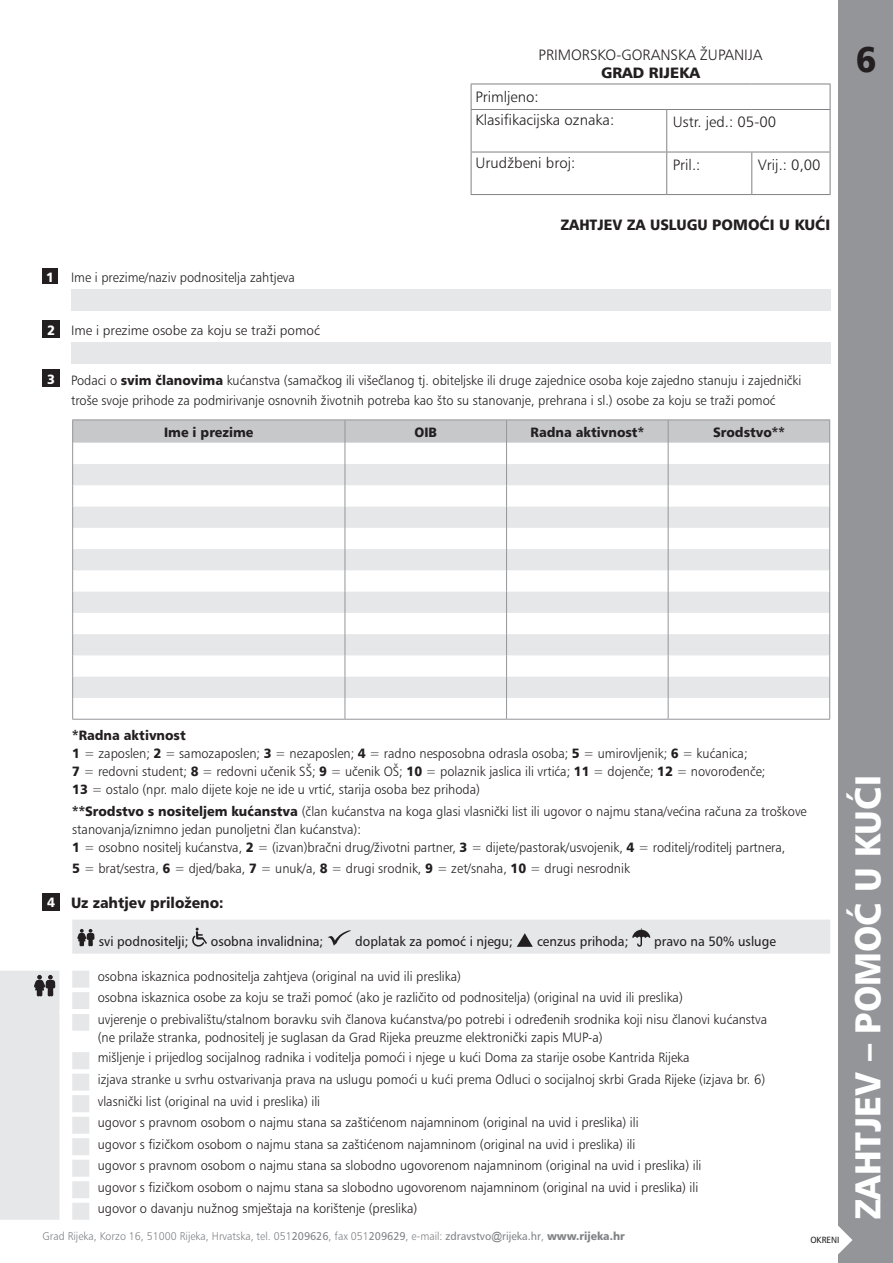
<style>
.page{position:relative;width:893px;height:1263px;background:#fff}
.page>*{position:absolute;margin:0;border:0;box-sizing:border-box;transform-origin:0 0}
.pasica{font:900 36px "Humanist 777";color:#fff;scale:.95 1}
.pasica-2{font:900 36px "Humanist 777";color:#231f20;scale:.95 1}
.t1{font:300 15px "Humanist 777";color:#231f20}
.naslov{font:900 15px "Humanist 777";color:#231f20;scale:.95 1}
.osnovni_tekst{font:900 15px "Humanist 777";color:#231f20;scale:.95 1}
.naslov-2{font:900 15px "Humanist 777";color:#231f20}
.osnovni_tekst-2{font:300 13.5px/18px "Humanist 777";color:#231f20;scale:.95 1}
.osnovni_tekst-3{font:13.5px "Humanist 777";color:#231f20;scale:.95 1}
.osnovni_tekst-4{font:900 13.5px "Humanist 777";color:#231f20;scale:.95 1}
.osnovni_tekst-5{font:300 13.5px "Humanist 777";color:#231f20}
.t2{font:900 13.5px "Humanist 777";color:#fff;scale:.95 1}
.osnovni_tekst-6{font:300 11.25px "Humanist 777";color:#808285;scale:.95 1}
.osnovni_tekst-7{font:9px "Humanist 777";color:#231f20;scale:.95 1}
.s1{font-weight:900}
.s2{font-weight:400}
.s3{font-family:"Arial";font-weight:400}
</style>
<div class="page">
<div style="left:839px;top:0;width:54px;height:1263px;background:#939598"></div>
<hr style="left:471px;top:84px;width:196px;height:1px;background:#808285">
<svg style="left:471px;top:84px;width:1px;height:25px"></svg>
<hr style="left:667px;top:84px;width:85px;height:1px;background:#808285">
<hr style="left:752px;top:84px;width:78px;height:1px;background:#808285">
<svg style="left:830px;top:84px;width:1px;height:25px"></svg>
<hr style="left:471px;top:109px;width:196px;height:1px;background:#808285">
<hr style="left:471px;top:110px;width:1px;height:42px;background:#808285">
<hr style="left:667px;top:109px;width:85px;height:1px;background:#808285">
<hr style="left:666px;top:110px;width:1px;height:42px;background:#808285">
<hr style="left:752px;top:109px;width:78px;height:1px;background:#808285">
<hr style="left:830px;top:110px;width:1px;height:42px;background:#808285">
<hr style="left:471px;top:152px;width:196px;height:1px;background:#808285">
<hr style="left:471px;top:152px;width:1px;height:42px;background:#808285">
<hr style="left:667px;top:152px;width:85px;height:1px;background:#808285">
<hr style="left:666px;top:152px;width:1px;height:42px;background:#808285">
<hr style="left:752px;top:152px;width:78px;height:1px;background:#808285">
<hr style="left:751px;top:152px;width:1px;height:42px;background:#808285">
<hr style="left:830px;top:152px;width:1px;height:42px;background:#808285">
<hr style="left:471px;top:194px;width:196px;height:1px;background:#808285">
<hr style="left:667px;top:194px;width:85px;height:1px;background:#808285">
<hr style="left:752px;top:194px;width:78px;height:1px;background:#808285">
<div style="left:43px;top:269px;width:15px;height:15px;background:#231f20"></div>
<div style="left:71px;top:289px;width:759px;height:21px;background:#e6e7e9"></div>
<div style="left:43px;top:321px;width:17px;height:17px;background:#231f20"></div>
<div style="left:71px;top:342px;width:759px;height:21px;background:#e6e7e9"></div>
<div style="left:43px;top:370px;width:17px;height:17px;background:#231f20"></div>
<hr style="left:72px;top:419px;width:273px;height:1px;background:#939598">
<hr style="left:345px;top:419px;width:162px;height:1px;background:#939598">
<hr style="left:507px;top:419px;width:161px;height:1px;background:#939598">
<hr style="left:668px;top:419px;width:162px;height:1px;background:#939598">
<svg style="left:72px;top:420px;width:758px;height:299px"></svg>
<hr style="left:72px;top:719px;width:273px;height:1px;background:#939598">
<hr style="left:345px;top:719px;width:162px;height:1px;background:#939598">
<hr style="left:507px;top:719px;width:161px;height:1px;background:#939598">
<hr style="left:668px;top:719px;width:162px;height:1px;background:#939598">
<div style="left:43px;top:893px;width:17px;height:17px;background:#231f20"></div>
<svg style="left:838px;top:1226px;width:14px;height:28px"></svg>
<svg style="left:0;top:920px;width:830px;height:300px"></svg>
<svg style="left:60px;top:1009px;width:770px;height:5px"></svg>
<div style="left:72px;top:1009px;width:17px;height:5px;background:#fff"></div>
<svg style="left:77px;top:929px;width:17px;height:17px"></svg>
<svg style="left:192px;top:928px;width:15px;height:19px"></svg>
<svg style="left:327px;top:930px;width:24px;height:16px"></svg>
<svg style="left:517px;top:933px;width:16px;height:14px"></svg>
<svg style="left:632px;top:928px;width:18px;height:19px"></svg>
<svg style="left:34px;top:975px;width:21px;height:21px"></svg>
<p class="t1" style="left:539px;top:46px;width:225px">PRIMORSKO-GORANSKA @UPANIJA</p>
<p class="naslov-2" style="left:601px;top:63px;width:101px">GRAD RIJEKA</p>
<p class="t1" style="left:475px;top:88px;width:65px">Primljeno:</p>
<p class="t1" style="left:475px;top:111px;width:140px">Klasifikacijska oznaka:</p>
<p class="t1" style="left:673px;top:113px;width:105px">Ustr. jed.: 05-00</p>
<p class="t1" style="left:475px;top:153px;width:101px">Urud`beni broj:</p>
<p class="t1" style="left:673px;top:155px;width:29px">Pril.:</p>
<p class="t1" style="left:758px;top:155px;width:64px">Vrij.: 0,00</p>
<p class="t2" style="left:46px;top:268px;width:10px">1</p>
<p class="osnovni_tekst-2" style="left:71px;top:268px;width:237px">Ime i prezime/naziv podnositelja zahtjeva</p>
<p class="naslov" style="left:561px;top:215px;width:285px">ZAHTJEV ZA USLUGU POMO]I U KU]I</p>
<p class="t2" style="left:47px;top:321px;width:10px">2</p>
<p class="osnovni_tekst-5" style="left:71px;top:322px;width:251px">Ime i prezime osobe za koju se tra`i pomo}</p>
<p class="t2" style="left:47px;top:370px;width:10px">3</p>
<p class="osnovni_tekst-2" style="left:71px;top:370px;width:770px;line-height:20.2px">Podaci o <span class="s1">svim ~lanovima</span> ku}anstva (sama~kog ili više~lanog tj. obiteljske ili druge zajednice osoba koje zajedno stanuju i zajedni~ki troše svoje prihode za podmirivanje osnovnih životnih potreba kao što su stanovanje, prehrana i sl.) osobe za koju se tra`i pomo}</p>
<p class="osnovni_tekst-4" style="left:164px;top:423px;width:96px">Ime i prezime</p>
<p class="osnovni_tekst-4" style="left:414px;top:423px;width:25px">OIB</p>
<p class="osnovni_tekst-4" style="left:531px;top:423px;width:121px">Radna aktivnost*</p>
<p class="osnovni_tekst-4" style="left:713px;top:423px;width:77px">Srodstvo**</p>
<p class="pasica-2" style="left:855px;top:36px;width:24px">6</p>
<p class="osnovni_tekst-4" style="left:72px;top:727px;width:121px">*Radna aktivnost</p>
<p class="osnovni_tekst-2" style="left:72px;top:744px;width:731px"><span class="s1">1</span> = zaposlen; <span class="s1">2</span> = samozaposlen; <span class="s1">3</span> = nezaposlen; <span class="s1">4</span> = radno nesposobna odrasla osoba; <span class="s1">5</span> = umirovljenik; <span class="s1">6</span> = ku}anica;<br><span class="s1">7</span> = redovni student; <span class="s1">8</span> = redovni u~enik SŠ; <span class="s1">9</span> = u~enik OŠ; <span class="s1">10</span> = polaznik jaslica ili vrti}a; <span class="s1">11</span> = dojen~e; <span class="s1">12</span> = novoro|en~e;<br><span class="s1">13</span> = ostalo (npr. malo dijete koje ne ide u vrti}, starija osoba bez prihoda)</p>
<p class="osnovni_tekst-2" style="left:72px;top:802px;width:775px"><span class="s1">**Srodstvo s nositeljem ku}anstva</span> (~lan ku}anstva na koga glasi vlasni~ki list ili ugovor o najmu stana/ve}ina ra~una za troškove stanovanja/iznimno jedan punoljetni ~lan ku}anstva):</p>
<p class="osnovni_tekst-2" style="left:72px;top:837px;width:752px;line-height:20.2px"><span class="s1">1</span> = osobno nositelj ku}anstva, <span class="s1">2</span> = (izvan)bra~ni drug/`ivotni partner, <span class="s1">3</span> = dijete/pastorak/usvojenik, <span class="s1">4</span> = roditelj/roditelj partnera,<br><span class="s1">5</span> = brat/sestra, <span class="s1">6</span> = djed/baka, <span class="s1">7</span> = unuk/a, <span class="s1">8</span> = drugi srodnik, <span class="s1">9</span> = zet/snaha, <span class="s1">10</span> = drugi nesrodnik</p>
<p class="t2" style="left:47px;top:893px;width:10px">4</p>
<p class="osnovni_tekst" style="left:71px;top:893px;width:162px">Uz zahtjev priloženo:</p>
<p class="osnovni_tekst-3" style="left:99px;top:933px;width:96px">svi podnositelji;</p>
<p class="osnovni_tekst-3" style="left:211px;top:933px;width:120px">osobna invalidnina;</p>
<p class="osnovni_tekst-3" style="left:355px;top:933px;width:167px">doplatak za pomo} i njegu;</p>
<p class="osnovni_tekst-3" style="left:537px;top:933px;width:98px">cenzus prihoda;</p>
<p class="osnovni_tekst-3" style="left:654px;top:933px;width:130px">pravo na 50% usluge</p>
<p class="osnovni_tekst-2" style="left:98px;top:967px;width:384px">osobna iskaznica podnositelja zahtjeva (original na uvid ili preslika)</p>
<p class="osnovni_tekst-2" style="left:98px;top:988px;width:617px">osobna iskaznica osobe za koju se tra`i pomo} (ako je razli~ito od podnositelja) (original na uvid ili preslika)</p>
<p class="osnovni_tekst-2" style="left:98px;top:1010px;width:706px">uvjerenje o prebivalištu/stalnom boravku svih ~lanova ku}anstva/po potrebi i odre|enih srodnika koji nisu ~lanovi ku}anstva (ne prilaže stranka, podnositelj je suglasan da Grad Rijeka preuzme elektroni~ki zapis MUP-a)</p>
<p class="osnovni_tekst-2" style="left:98px;top:1048px;width:624px">mišljenje i prijedlog socijalnog radnika i voditelja pomo}i i njege u ku}i Doma za starije osobe Kantrida Rijeka</p>
<p class="osnovni_tekst-2" style="left:98px;top:1070px;width:704px">izjava stranke u svrhu ostvarivanja prava na uslugu pomo}i u ku}i prema Odluci o socijalnoj skrbi Grada Rijeke (izjava br. 6)</p>
<p class="osnovni_tekst-2" style="left:98px;top:1091px;width:236px">vlasni~ki list (original na uvid i preslika) ili</p>
<p class="osnovni_tekst-2" style="left:98px;top:1113px;width:571px">ugovor s pravnom osobom o najmu stana sa zašti}enom najamninom (original na uvid i preslika) ili</p>
<p class="osnovni_tekst-2" style="left:98px;top:1134px;width:567px">ugovor s fizi~kom osobom o najmu stana sa zašti}enom najamninom (original na uvid i preslika) ili</p>
<p class="osnovni_tekst-2" style="left:98px;top:1156px;width:637px">ugovor s pravnom osobom o najmu stana sa slobodno ugovorenom najamninom (original na uvid i preslika) ili</p>
<p class="osnovni_tekst-2" style="left:98px;top:1177px;width:634px">ugovor s fizi~kom osobom o najmu stana sa slobodno ugovorenom najamninom (original na uvid i preslika) ili</p>
<p class="osnovni_tekst-2" style="left:98px;top:1199px;width:338px">ugovor o davanju nužnog smještaja na korištenje (preslika)</p>
<p class="pasica" style="left:845px;top:1220px;width:470px;rotate:-90deg">ZAHTJEV – POMO] U KU]I</p>
<p class="osnovni_tekst-6" style="left:43px;top:1229px;width:614px">Grad Rijeka, Korzo 16, 51000 Rijeka, Hrvatska, tel. 051<span class="s2">209626</span>, fax 051<span class="s2">209629</span>, e-mail: <span class="s2">zdravstvo</span><span class="s3">@</span><span class="s2">rijeka.hr</span>, <span class="s1">www.rijeka.hr</span></p>
<p class="osnovni_tekst-7" style="left:810px;top:1234px;width:32px">OKRENI</p>
</div>
